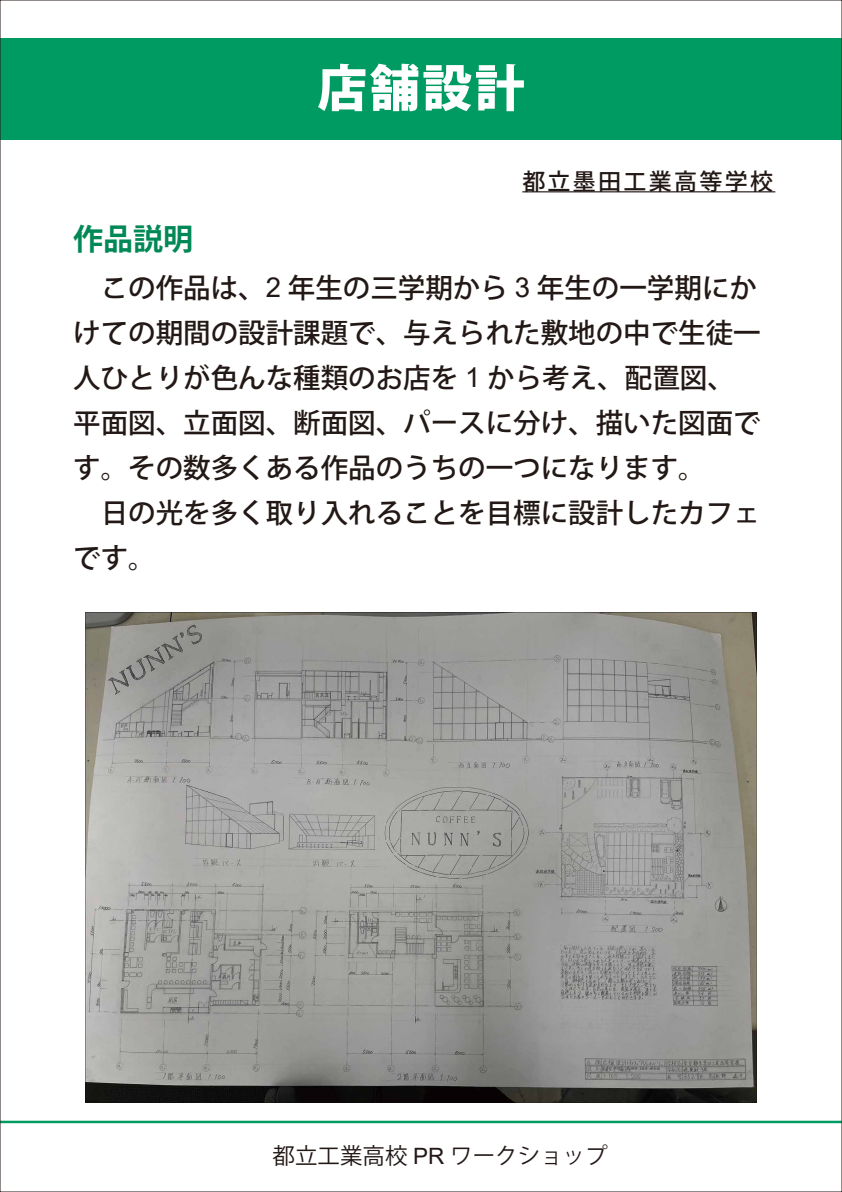
<style>
.page{position:relative;width:842px;height:1192px;background:#fff}
.page>*{position:absolute;margin:0;border:0;box-sizing:border-box;transform-origin:0 0}
.t1{font:800 50px "Koz Go Pro";color:#fff}
.t2{font:700 30px "Koz Go Pro";color:#008856}
.t3{font:500 27.5px/45px "Koz Go Pro";color:#221815}
.t4{font:500 23px "Koz Go Pro";letter-spacing:.1em;color:#221815}
.t5{font:22.5px "Koz Go Pro";color:#221815}
.s1{font-family:"Arial";font-weight:400}
.s2{font-family:"Arial"}
</style>
<div class="page">
<hr style="left:0;top:1121px;width:842px;height:2px;background:#009b63">
<hr style="left:522px;top:191px;width:253px;height:1px;background:#221815">
<div style="left:0;top:39px;width:842px;height:101px;background:#009b63"></div>
<img style="left:85px;top:613px;width:672px;height:489px">
<h1 class="t1" style="left:317px;top:55px;width:209px">店舗設計</h1>
<p class="t4" style="left:522px;top:166px;width:252px">都立墨田工業高等学校</p>
<p class="t2" style="left:73px;top:220px;width:121px">作品説明</p>
<p class="t3" style="left:73px;top:267px;width:689px">　この作品は、<span class="s1">2</span> 年生の三学期から <span class="s1">3</span> 年生の一学期にかけての期間の設計課題で、与えられた敷地の中で生徒一人ひとりが色んな種類のお店を <span class="s1">1</span> から考え、配置図、平面図、立面図、断面図、パースに分け、描いた図面です。その数多くある作品のうちの一つになります。<br>　日の光を多く取り入れることを目標に設計したカフェです。</p>
<p class="t5" style="left:273px;top:1141px;width:337px">都立工業高校 <span class="s2">PR</span> ワークショップ</p>
</div>
